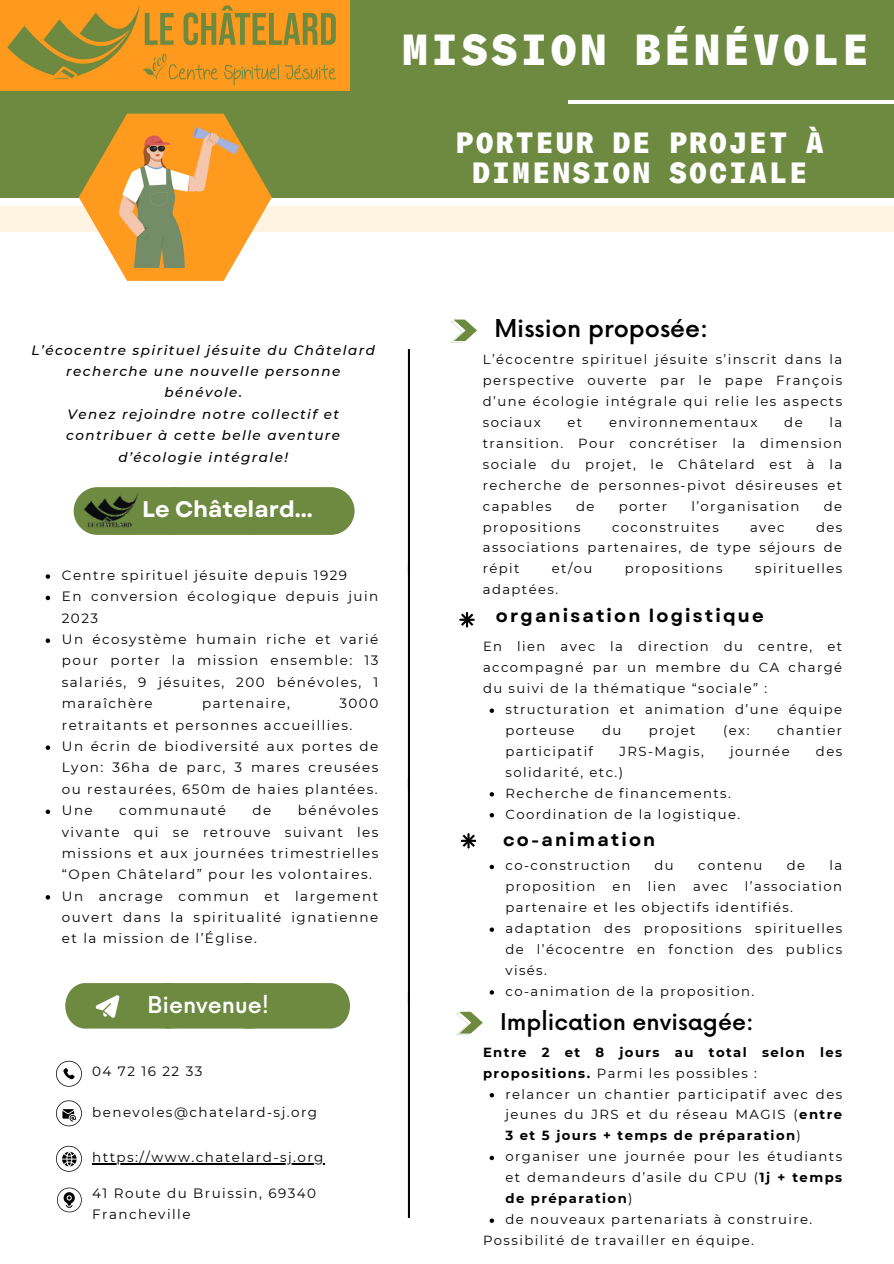
<style>
.page{position:relative;width:894px;height:1264px;background:#fff}
.page>*{position:absolute;margin:0;border:0;box-sizing:border-box;transform-origin:0 0}
.t1{font:900 42.9px "Lazord Mono";letter-spacing:.075em;color:#fff}
.t2{font:900 28.95px/29.7px "Lazord Mono";letter-spacing:.075em;color:#fff;text-align:center}
.t3{font:500 24px "Now";color:#000}
.t4{font:500 22.5px "Now";color:#000}
.t5{font:700 22.5px "Garet";color:#fff}
.t6{font:500 22.5px "Now";color:#fff}
.t7{font:700 18px "Garet";letter-spacing:.12em;color:#000}
.t8{font:13.5px/21.3px "Montserrat";letter-spacing:.105em;color:#000;text-align:justify}
.t9{font:italic 500 13.5px/21.3px "Montserrat";letter-spacing:.105em;color:#000;text-align:center}
.t10{font:13.2px/20.9px "Montserrat";letter-spacing:.105em;color:#000;text-align:justify}
.t11{font:700 13.2px/20.9px "Montserrat";letter-spacing:.105em;color:#000}
.s1{font-weight:400}
.s2{font-weight:700}
</style>
<div class="page">
<div style="left:0;top:0;width:893px;height:102px;background:#6d8a40"></div>
<div style="left:0;top:95px;width:893px;height:102px;background:#6d8a40"></div>
<div style="left:0;top:206px;width:893px;height:25px;background:#fff4e2"></div>
<svg style="left:79px;top:114px;width:193px;height:167px"></svg>
<hr style="left:568px;top:101px;width:325px;height:3px;background:#fff">
<svg style="left:57px;top:1187px;width:25px;height:25px"></svg>
<svg style="left:56px;top:1145px;width:26px;height:26px"></svg>
<svg style="left:56px;top:1100px;width:26px;height:26px"></svg>
<svg style="left:56px;top:1060px;width:26px;height:26px"></svg>
<div style="left:74px;top:487px;width:122px;height:48px;background:#6d8a40;border-radius:24px"></div>
<div style="left:153px;top:487px;width:122px;height:48px;background:#6d8a40;border-radius:24px"></div>
<div style="left:232px;top:487px;width:122px;height:48px;background:#6d8a40;border-radius:24px"></div>
<svg style="left:65px;top:983px;width:285px;height:45px;background:#74904a"></svg>
<hr style="left:408px;top:778px;width:2px;height:225px;background:#010101">
<hr style="left:408px;top:992px;width:2px;height:225px;background:#010101">
<hr style="left:408px;top:349px;width:2px;height:225px;background:#010101">
<hr style="left:408px;top:564px;width:2px;height:224px;background:#010101">
<img style="left:82px;top:487px;width:59px;height:48px">
<img style="left:1px;top:0;width:348px;height:90px">
<svg style="left:450px;top:319px;width:27px;height:23px"></svg>
<svg style="left:456px;top:1011px;width:26px;height:23px"></svg>
<svg style="left:459px;top:612px;width:16px;height:16px"></svg>
<svg style="left:460px;top:833px;width:17px;height:16px"></svg>
<img style="left:119px;top:127px;width:120px;height:140px">
<hr style="left:92px;top:1163px;width:233px;height:1px;background:#000">
<svg style="left:46px;top:574px;width:4px;height:5px"></svg>
<svg style="left:46px;top:595px;width:4px;height:5px"></svg>
<svg style="left:46px;top:638px;width:4px;height:5px"></svg>
<svg style="left:46px;top:745px;width:4px;height:5px"></svg>
<svg style="left:46px;top:809px;width:4px;height:5px"></svg>
<svg style="left:46px;top:895px;width:4px;height:4px"></svg>
<svg style="left:489px;top:708px;width:5px;height:5px"></svg>
<svg style="left:489px;top:792px;width:5px;height:4px"></svg>
<svg style="left:489px;top:813px;width:5px;height:4px"></svg>
<svg style="left:489px;top:864px;width:5px;height:5px"></svg>
<svg style="left:489px;top:927px;width:5px;height:4px"></svg>
<svg style="left:489px;top:990px;width:5px;height:4px"></svg>
<svg style="left:489px;top:1093px;width:5px;height:4px"></svg>
<svg style="left:489px;top:1155px;width:5px;height:5px"></svg>
<svg style="left:489px;top:1218px;width:5px;height:4px"></svg>
<h1 class="t1" style="left:402px;top:22px;width:468px">MISSION BÉNÉVOLE</h1>
<p class="t2" style="left:455px;top:127px;width:369px">PORTEUR DE PROJET À<br>DIMENSION SOCIALE</p>
<p class="t9" style="left:31px;top:339px;width:345px">L’écocentre spirituel jésuite du Châtelard recherche une nouvelle personne bénévole.<br>Venez rejoindre notre collectif et contribuer à cette belle aventure d’écologie intégrale!</p>
<p class="t5" style="left:142px;top:493px;width:172px">Le Châtelard...</p>
<p class="t8" style="left:62px;top:564px;width:287px">Centre spirituel jésuite depuis 1929</p>
<p class="t8" style="left:62px;top:586px;width:318px">En conversion écologique depuis juin<br>2023</p>
<p class="t8" style="left:62px;top:628px;width:318px">Un écosystème humain riche et varié pour porter la mission ensemble: 13 salariés, 9 jésuites, 200 bénévoles, 1 maraîchère</p>
<p class="t8" style="left:202px;top:692px;width:89px">partenaire,</p>
<p class="t8" style="left:62px;top:692px;width:318px;text-indent:277px">3000 retraitants et personnes accueillies.</p>
<p class="t8" style="left:62px;top:735px;width:318px">Un écrin de biodiversité aux portes de Lyon: 36ha de parc, 3 mares creusées ou restaurées, 650m de haies plantées.</p>
<h3 class="t8" style="left:62px;top:799px;width:32px">Une</h3>
<h3 class="t8" style="left:119px;top:799px;width:108px">communauté</h3>
<h3 class="t8" style="left:252px;top:799px;width:20px">de</h3>
<h3 class="t8" style="left:62px;top:799px;width:318px;text-indent:236px">bénévoles vivante qui se retrouve suivant les missions et aux journées trimestrielles “Open Châtelard” pour les volontaires.</h3>
<p class="t8" style="left:62px;top:885px;width:318px">Un ancrage commun et largement ouvert dans la spiritualité ignatienne et la mission de l’Église.</p>
<h2 class="t6" style="left:147px;top:992px;width:123px">Bienvenue!</h2>
<p class="t8" style="left:92px;top:1060px;width:112px">04 72 16 22 33</p>
<p class="t8" style="left:92px;top:1101px;width:226px">benevoles@chatelard-sj.org</p>
<p class="t8" style="left:92px;top:1146px;width:233px">https://www.chatelard-sj.org</p>
<h5 class="t8" style="left:92px;top:1182px;width:225px">41 Route du Bruissin, 69340<br>Francheville</h5>
<p class="t3" style="left:494px;top:316px;width:215px">Mission proposée:</p>
<p class="t10" style="left:482px;top:349px;width:361px">L’écocentre spirituel jésuite s’inscrit dans la perspective ouverte par le pape François d’une écologie intégrale qui relie les aspects sociaux</p>
<p class="t10" style="left:482px;top:412px;width:361px;text-indent:346px">la transition. Pour concrétiser la dimension sociale du projet, le Châtelard est à la recherche de personnes-pivot désireuses et capables</p>
<p class="t10" style="left:567px;top:412px;width:16px">et</p>
<p class="t10" style="left:609px;top:412px;width:150px">environnementaux</p>
<p class="t10" style="left:784px;top:412px;width:20px">de</p>
<p class="t10" style="left:576px;top:495px;width:20px">de</p>
<p class="t10" style="left:618px;top:495px;width:50px">porter</p>
<p class="t10" style="left:691px;top:495px;width:109px">l’organisation</p>
<p class="t10" style="left:823px;top:495px;width:20px">de</p>
<p class="t10" style="left:482px;top:516px;width:99px">propositions</p>
<p class="t10" style="left:612px;top:516px;width:108px">coconstruites</p>
<p class="t10" style="left:749px;top:516px;width:36px">avec</p>
<p class="t10" style="left:482px;top:516px;width:361px;text-indent:333px">des associations partenaires, de type séjours de répit</p>
<p class="t10" style="left:551px;top:558px;width:42px">et/ou</p>
<p class="t10" style="left:624px;top:558px;width:99px">propositions</p>
<p class="t10" style="left:754px;top:558px;width:89px">spirituelles</p>
<p class="t10" style="left:482px;top:579px;width:77px">adaptées.</p>
<p class="t7" style="left:496px;top:603px;width:269px">organisation logistique</p>
<p class="t10" style="left:483px;top:636px;width:360px">En lien avec la direction du centre, et accompagné par un membre du CA chargé du suivi de la thématique “sociale” :</p>
<p class="t10" style="left:505px;top:698px;width:338px">structuration et animation d’une équipe porteuse</p>
<p class="t10" style="left:602px;top:719px;width:21px">du</p>
<p class="t10" style="left:648px;top:719px;width:48px">projet</p>
<p class="t10" style="left:722px;top:719px;width:28px">(ex:</p>
<p class="t10" style="left:776px;top:719px;width:67px">chantier</p>
<p class="t10" style="left:505px;top:740px;width:89px">participatif</p>
<p class="t10" style="left:619px;top:740px;width:86px">JRS-Magis,</p>
<p class="t10" style="left:730px;top:740px;width:61px">journée</p>
<p class="t10" style="left:815px;top:740px;width:28px">des</p>
<p class="t10" style="left:505px;top:761px;width:119px">solidarité, etc.)</p>
<p class="t10" style="left:505px;top:782px;width:227px">Recherche de financements.</p>
<p class="t10" style="left:505px;top:803px;width:236px">Coordination de la logistique.</p>
<h3 class="t10" style="left:505px;top:855px;width:126px">co-construction</h3>
<h3 class="t10" style="left:654px;top:855px;width:21px">du</h3>
<h3 class="t10" style="left:698px;top:855px;width:66px">contenu</h3>
<h3 class="t10" style="left:786px;top:855px;width:20px">de</h3>
<h3 class="t10" style="left:829px;top:855px;width:14px">la</h3>
<h3 class="t10" style="left:505px;top:876px;width:91px">proposition</h3>
<h3 class="t10" style="left:612px;top:876px;width:20px">en</h3>
<h3 class="t10" style="left:647px;top:876px;width:30px">lien</h3>
<h3 class="t10" style="left:693px;top:876px;width:36px">avec</h3>
<p class="t7" style="left:503px;top:826px;width:154px">co-animation</p>
<h3 class="t10" style="left:505px;top:876px;width:338px;text-indent:239px">l’association partenaire et les objectifs identifiés.</h3>
<p class="t10" style="left:505px;top:917px;width:338px">adaptation des propositions spirituelles de l’écocentre en fonction des publics visés.</p>
<p class="t10" style="left:505px;top:980px;width:250px">co-animation de la proposition.</p>
<p class="t4" style="left:500px;top:1009px;width:255px">Implication envisagée:</p>
<p class="t11" style="left:483px;top:1041px;width:360px">Entre 2 et 8 jours au total selon les propositions. <span class="s1">Parmi les possibles :</span></p>
<p class="t10" style="left:505px;top:1083px;width:338px">relancer un chantier participatif avec des jeunes du JRS et du réseau MAGIS (<span class="s2">entre 3 et 5 jours + temps de préparation</span>)</p>
<p class="t10" style="left:505px;top:1146px;width:338px">organiser une journée pour les étudiants et demandeurs d’asile du CPU (<span class="s2">1j + temps de préparation</span>)</p>
<p class="t10" style="left:505px;top:1208px;width:308px">de nouveaux partenariats à construire.</p>
<p class="t10" style="left:483px;top:1229px;width:272px">Possibilité de travailler en équipe.</p>
</div>
